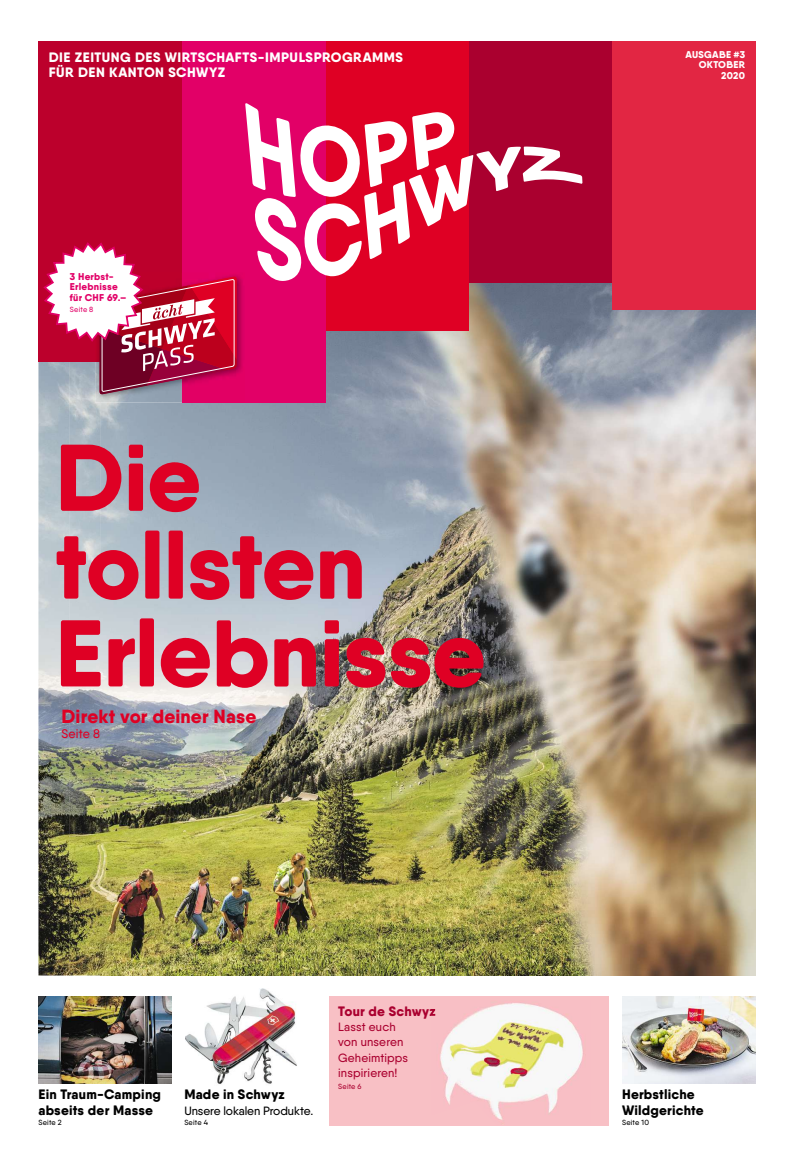
<style>
.page{position:relative;width:794px;height:1166px;background:#fff}
.page>*{position:absolute;margin:0;border:0;box-sizing:border-box;transform-origin:0 0}
.t1{font:800 94.5px/87.8px "Qanelas Soft";letter-spacing:-.015em;color:#df0024}
.t2{font:800 18.99px "Qanelas";letter-spacing:.005em;color:#df0024}
.t3{font:800 13.65px/15.5px "Qanelas Soft";letter-spacing:.015em;color:#000}
.t4{font:800 13.65px/15.5px "Qanelas Soft";letter-spacing:.035em;color:#fff}
.t5{font:800 13.65px "Qanelas Soft";letter-spacing:.015em;color:#aa002f}
.t6{font:500 12.51px "Qanelas";letter-spacing:.005em;color:#df0024}
.t7{font:500 11.99px/15.3px "Qanelas";letter-spacing:.01em;color:#aa002f}
.t8{font:500 11.99px "Qanelas";letter-spacing:-.01em;color:#000}
.t9{font:800 9.89px/10.3px "Qanelas Soft";letter-spacing:.02em;color:#e20067}
.t10{font:800 9.89px/10.3px "Qanelas Soft";letter-spacing:.025em;color:#fff;text-align:right}
.t11{font:500 7.44px "Qanelas";letter-spacing:.03em;color:#000}
.t12{font:500 7.44px "Qanelas";letter-spacing:.025em;color:#aa002f}
.t13{font:500 7.44px "Qanelas";letter-spacing:.025em;color:#e20067}
</style>
<div class="page">
<img style="left:38px;top:361px;width:31px;height:614px">
<img style="left:693px;top:310px;width:62px;height:665px">
<img style="left:319px;top:285px;width:374px;height:690px">
<img style="left:69px;top:395px;width:31px;height:580px">
<img style="left:100px;top:402px;width:219px;height:573px">
<div style="left:38px;top:41px;width:144px;height:320px;background:#bc002c"></div>
<div style="left:468px;top:41px;width:144px;height:242px;background:#aa002f"></div>
<div style="left:612px;top:41px;width:143px;height:269px;background:#e22643"></div>
<div style="left:325px;top:41px;width:144px;height:289px;background:#df0024"></div>
<div style="left:182px;top:41px;width:144px;height:361px;background:#e20067"></div>
<svg style="left:245px;top:103px;width:337px;height:109px"></svg>
<svg style="left:254px;top:112px;width:201px;height:169px"></svg>
<div style="left:329px;top:996px;width:280px;height:129px;background:#f8c0c5"></div>
<img style="left:435px;top:1003px;width:148px;height:117px">
<svg style="left:431px;top:1009px;width:4px;height:7px"></svg>
<img style="left:38px;top:996px;width:134px;height:88px">
<img style="left:185px;top:988px;width:112px;height:96px">
<img style="left:95px;top:395px;width:87px;height:7px">
<img style="left:237px;top:275px;width:6px;height:98px">
<svg style="left:42px;top:242px;width:195px;height:153px"></svg>
<img style="left:622px;top:996px;width:133px;height:88px">
<p class="t4" style="left:49px;top:49px;width:356px">DIE ZEITUNG DES WIRTSCHAFTS-IMPULSPROGRAMMS<br>FÜR DEN KANTON SCHWYZ</p>
<p class="t10" style="left:685px;top:49px;width:61px">AUSGABE #3<br>OKTOBER<br>2020</p>
<p class="t9" style="left:70px;top:272px;width:58px">3 Herbst-<br>Erlebnisse für CHF 69.–</p>
<p class="t13" style="left:70px;top:305px;width:25px">Seite 8</p>
<h1 class="t1" style="left:55px;top:434px;width:432px">Die tollsten<br>Erlebnisse</h1>
<h2 class="t2" style="left:62px;top:704px;width:196px">Direkt vor deiner Nase</h2>
<p class="t6" style="left:62px;top:726px;width:40px">Seite 8</p>
<p class="t3" style="left:38px;top:1087px;width:124px">Ein Traum-Camping abseits der Masse</p>
<p class="t11" style="left:38px;top:1118px;width:25px">Seite 2</p>
<p class="t3" style="left:184px;top:1087px;width:102px">Made in Schwyz</p>
<p class="t8" style="left:184px;top:1104px;width:130px">Unsere lokalen Produkte.</p>
<p class="t11" style="left:184px;top:1118px;width:25px">Seite 4</p>
<p class="t5" style="left:338px;top:1003px;width:99px">Tour de Schwyz</p>
<p class="t7" style="left:338px;top:1019px;width:71px">Lasst euch von unseren<br>Geheimtipps inspirieren!</p>
<p class="t12" style="left:338px;top:1082px;width:25px">Seite 6</p>
<p class="t3" style="left:622px;top:1087px;width:83px">Herbstliche<br>Wildgerichte</p>
<p class="t11" style="left:622px;top:1118px;width:28px">Seite 10</p>
</div>
